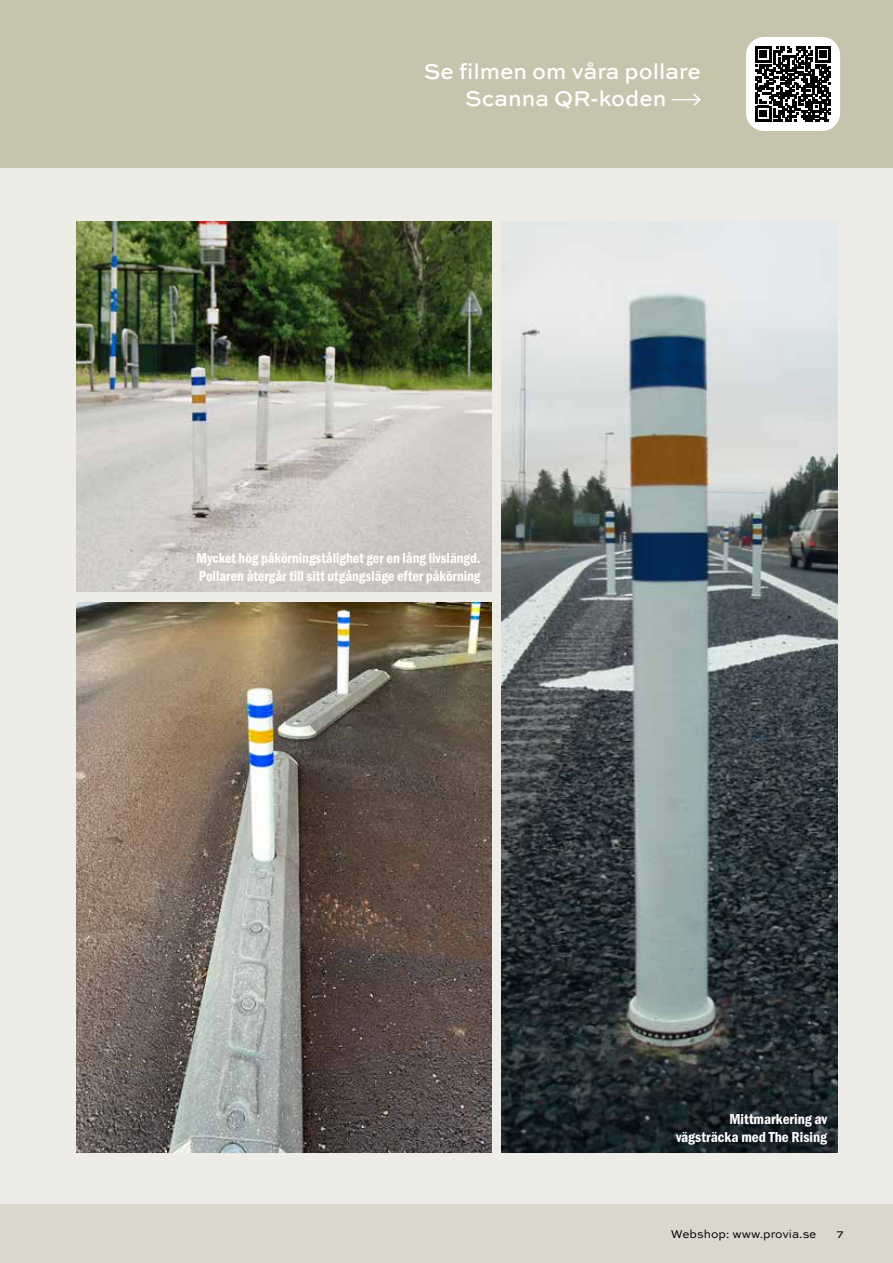
<style>
.page{position:relative;width:893px;height:1263px;background:#fff}
.page>*{position:absolute;margin:0;border:0;box-sizing:border-box;transform-origin:0 0}
.t1{font:500 22.5px/27px "Sweet Sans Pro";color:#fff;text-align:center}
.t2{font:15px/18px "Franklin Gothic URW Con Dem";color:#fff;scale:.95 1}
.t3{font:15px/18px "Franklin Gothic URW Con Dem";color:#fff;text-align:right}
.t4{font:12px "Sweet Sans Pro";color:#000}
</style>
<div class="page">
<div style="left:0;top:168px;width:893px;height:1036px;background:#edece6"></div>
<img style="left:77px;top:221px;width:414px;height:370px">
<div style="left:0;top:0;width:893px;height:168px;background:#c6c4ad"></div>
<img style="left:502px;top:248px;width:336px;height:904px">
<img style="left:77px;top:602px;width:414px;height:550px">
<svg style="left:671px;top:93px;width:30px;height:13px"></svg>
<div style="left:746px;top:37px;width:94px;height:94px;background:#fff;border-radius:18px"></div>
<svg style="left:755px;top:46px;width:76px;height:76px"></svg>
<div style="left:0;top:1204px;width:893px;height:59px;background:#dad8cd"></div>
<h1 class="t1" style="left:424px;top:57px;width:279px">Se filmen om våra pollare<br>Scanna QR-koden</h1>
<p class="t2" style="left:197px;top:548px;width:300px">Mycket hög påkörningstålighet ger en lång livslängd.<br>Pollaren återgår till sitt utgångsläge efter påkörning</p>
<p class="t3" style="left:676px;top:1109px;width:153px">Mittmarkering av vägsträcka med The Rising</p>
<p class="t4" style="left:671px;top:1225px;width:147px">Webshop: www.provia.se</p>
<p class="t4" style="left:836px;top:1225px;width:9px">7</p>
</div>
